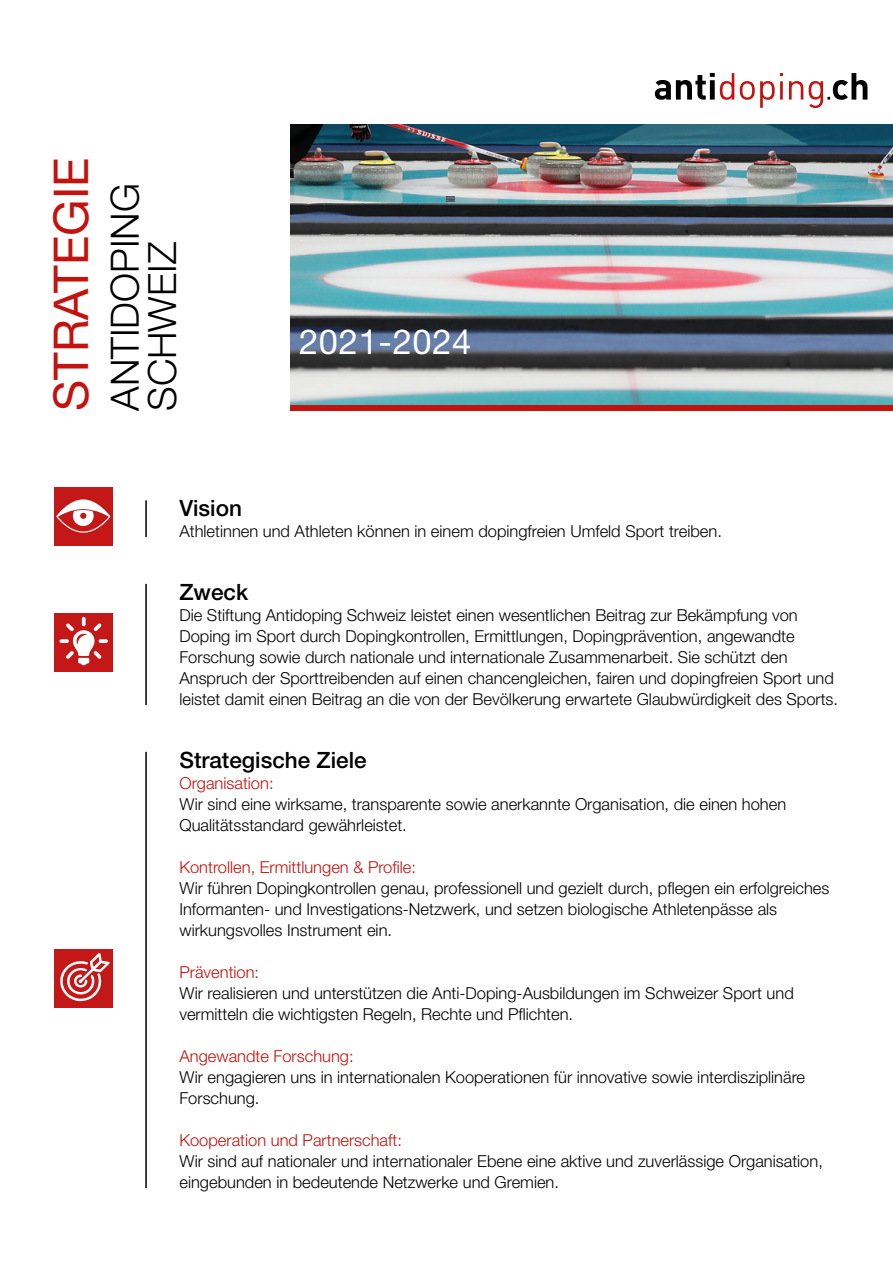
<style>
.page{position:relative;width:893px;height:1263px;background:#fff}
.page>*{position:absolute;margin:0;border:0;box-sizing:border-box;transform-origin:0 0}
.t1{font:48px "Helvetica Neue LT Std";color:#c4120e}
.t2{font:300 39px/37.5px "Helvetica Neue LT Std";color:#000}
.t3{font:34.5px "Helvetica Neue LT Std";letter-spacing:.02em;color:#fff}
.t4{font:500 22.5px "Helvetica Neue LT Std";color:#000}
.t5{font:300 16.5px/21px "Helvetica Neue LT Std";color:#000}
.t6{font:300 16.5px "Helvetica Neue LT Std";color:#c4120e}
</style>
<div class="page">
<img style="left:290px;top:125px;width:603px;height:280px">
<div style="left:290px;top:405px;width:603px;height:5px;background:#c4120e"></div>
<svg style="left:655px;top:73px;width:212px;height:35px"></svg>
<div style="left:54px;top:613px;width:59px;height:58px;background:#c41718"></div>
<svg style="left:60px;top:617px;width:48px;height:49px"></svg>
<div style="left:54px;top:949px;width:59px;height:58px;background:#c41718"></div>
<svg style="left:60px;top:953px;width:50px;height:48px"></svg>
<div style="left:54px;top:487px;width:59px;height:58px;background:#c41718"></div>
<svg style="left:56px;top:499px;width:54px;height:34px"></svg>
<hr style="left:145px;top:500px;width:2px;height:37px;background:#000">
<hr style="left:145px;top:584px;width:2px;height:121px;background:#000">
<hr style="left:145px;top:752px;width:2px;height:436px;background:#000">
<svg style="left:446px;top:196px;width:9px;height:5px"></svg>
<h1 class="t1" style="left:42px;top:411px;width:255px;rotate:-90deg">STRATEGIE</h1>
<h2 class="t2" style="left:105px;top:411px;width:229px;rotate:-90deg">ANTIDOPING<br>SCHWEIZ</h2>
<h3 class="t3" style="left:299px;top:321px;width:174px">2021-2024</h3>
<h3 class="t4" style="left:179px;top:494px;width:64px">Vision</h3>
<p class="t5" style="left:179px;top:520px;width:544px">Athletinnen und Athleten können in einem dopingfreien Umfeld Sport treiben.</p>
<h3 class="t4" style="left:179px;top:578px;width:70px">Zweck</h3>
<p class="t5" style="left:179px;top:604px;width:660px">Die Stiftung Antidoping Schweiz leistet einen wesentlichen Beitrag zur Bekämpfung von Doping im Sport durch Dopingkontrollen, Ermittlungen, Dopingprävention, angewandte Forschung sowie durch nationale und internationale Zusammenarbeit. Sie schützt den Anspruch der Sporttreibenden auf einen chancengleichen, fairen und dopingfreien Sport und leistet damit einen Beitrag an die von der Bevölkerung erwartete Glaubwürdigkeit des Sports.</p>
<h3 class="t4" style="left:179px;top:746px;width:189px">Strategische Ziele</h3>
<p class="t6" style="left:179px;top:773px;width:96px">Organisation:</p>
<p class="t5" style="left:179px;top:793px;width:608px">Wir sind eine wirksame, transparente sowie anerkannte Organisation, die einen hohen<br>Qualitätsstandard gewährleistet.</p>
<p class="t6" style="left:179px;top:857px;width:238px">Kontrollen, Ermittlungen &amp; Profile:</p>
<p class="t5" style="left:179px;top:877px;width:651px">Wir führen Dopingkontrollen genau, professionell und gezielt durch, pflegen ein erfolgreiches<br>Informanten- und Investigations-Netzwerk, und setzen biologische Athletenpässe als wirkungsvolles Instrument ein.</p>
<p class="t6" style="left:179px;top:962px;width:81px">Prävention:</p>
<p class="t5" style="left:179px;top:982px;width:616px">Wir realisieren und unterstützen die Anti-Doping-Ausbildungen im Schweizer Sport und vermitteln die wichtigsten Regeln, Rechte und Pflichten.</p>
<p class="t6" style="left:179px;top:1046px;width:176px">Angewandte Forschung:</p>
<p class="t5" style="left:179px;top:1066px;width:627px">Wir engagieren uns in internationalen Kooperationen für innovative sowie interdisziplinäre<br>Forschung.</p>
<p class="t6" style="left:179px;top:1130px;width:224px">Kooperation und Partnerschaft:</p>
<p class="t5" style="left:179px;top:1150px;width:645px">Wir sind auf nationaler und internationaler Ebene eine aktive und zuverlässige Organisation, eingebunden in bedeutende Netzwerke und Gremien.</p>
</div>
